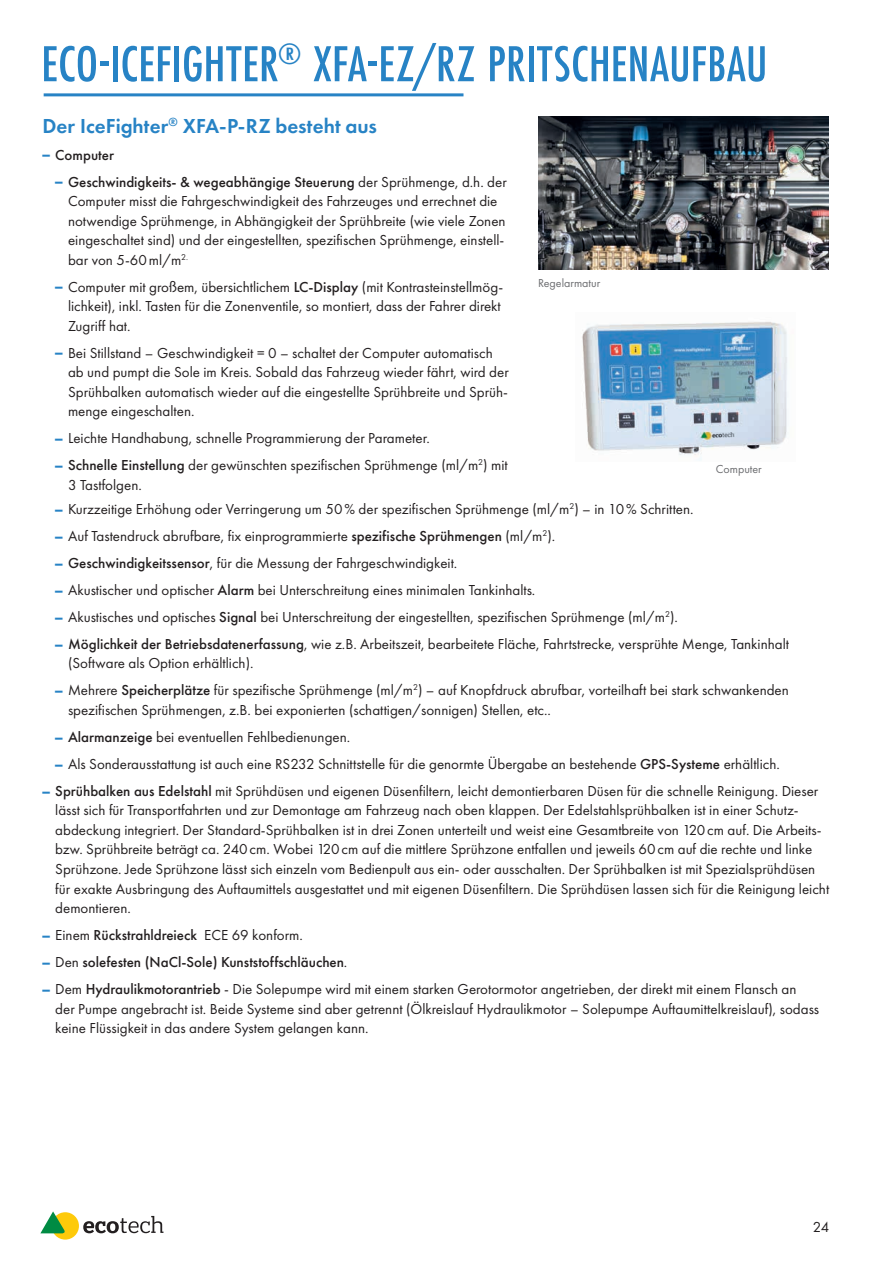
<style>
.page{position:relative;width:893px;height:1263px;background:#fff}
.page>*{position:absolute;margin:0;border:0;box-sizing:border-box;transform-origin:0 0}
.t1{font:500 52.5px "Futura PT Cond";letter-spacing:.005em;color:#2783c5}
.t2{font:600 21px "Futura PT";letter-spacing:.005em;color:#2783c5}
.t3{font:15px/19.5px "Futura PT";color:#231f20}
.t4{font:500 15px/27px "Futura PT";color:#231f20}
.t5{font:12px "Futura PT";color:#6c6d70}
.s1{font-weight:400}
.s2{font-weight:500}
</style>
<div class="page">
<div style="left:52px;top:1212px;width:27px;height:27px;background:#feca0a;border-radius:50%"></div>
<svg style="left:40px;top:1211px;width:26px;height:22px"></svg>
<svg style="left:83px;top:1216px;width:81px;height:17px"></svg>
<img style="left:538px;top:117px;width:291px;height:153px">
<hr style="left:44px;top:93px;width:419px;height:3px;background:#2783c5">
<img style="left:582px;top:322px;width:205px;height:138px">
<h1 class="t1" style="left:41px;top:33px;width:727px">ECO-ICEFIGHTER<sup>®</sup> XFA-EZ/RZ PRITSCHENAUFBAU</h1>
<h2 class="t2" style="left:43px;top:112px;width:336px">Der IceFighter<sup>®</sup> XFA-P-RZ besteht aus</h2>
<p class="t4" style="left:55px;top:141px;width:453px;text-indent:-13px"><sup>_</sup> Computer<br><sup>_</sup> Geschwindigkeits- &amp; wegeabhängige Steuerung <span class="s1">der Sprühmenge, d.h. der</span></p>
<p class="t3" style="left:68px;top:191px;width:439px">Computer misst die Fahrgeschwindigkeit des Fahrzeuges und errechnet die notwendige Sprühmenge, in Abhängigkeit der Sprühbreite (wie viele Zonen eingeschaltet sind) und der eingestellten, spezifischen Sprühmenge, einstell&shy;bar von 5-60ml/m<sup>2.</sup></p>
<p class="t3" style="left:68px;top:277px;width:437px;text-indent:-13px"><sup>_</sup> Computer mit großem, übersichtlichem <span class="s2">LC-Display</span> (mit Kontrasteinstellmög&shy;lichkeit), inkl. Tasten für die Zonenventile, so montiert, dass der Fahrer direkt<br>Zugriff hat.</p>
<p class="t3" style="left:68px;top:343px;width:442px;text-indent:-13px"><sup>_</sup> Bei Stillstand – Geschwindigkeit = 0 – schaltet der Computer automatisch ab und pumpt die Sole im Kreis. Sobald das Fahrzeug wieder fährt, wird der Sprühbalken automatisch wieder auf die eingestellte Sprühbreite und Sprüh&shy;menge eingeschalten.</p>
<p class="t3" style="left:55px;top:424px;width:454px;line-height:27px"><sup>_</sup> Leichte Handhabung, schnelle Programmierung der Parameter.<br><sup>_</sup> <span class="s2">Schnelle Einstellung</span> der gewünschten spezifischen Sprühmenge (ml/m<sup>2</sup>) mit</p>
<p class="t3" style="left:55px;top:472px;width:640px;line-height:24.3px;text-indent:13px">3 Tastfolgen.<br><sup>_</sup> Kurzzeitige Erhöhung oder Verringerung um 50% der spezifischen Sprühmenge (ml/m<sup>2</sup>) – in 10% Schritten.</p>
<p class="t3" style="left:55px;top:522px;width:735px;line-height:27px"><sup>_</sup> Auf Tastendruck abrufbare, fix einprogrammierte <span class="s2">spezifische Sprühmengen</span> (ml/m<sup>2</sup>).<br><sup>_</sup> <span class="s2">Geschwindigkeitssensor</span>, für die Messung der Fahrgeschwindigkeit.<br><sup>_</sup> Akustischer und optischer <span class="s2">Alarm</span> bei Unterschreitung eines minimalen Tankinhalts.<br><sup>_</sup> Akustisches und optisches <span class="s2">Signal</span> bei Unterschreitung der eingestellten, spezifischen Sprühmenge (ml/m<sup>2</sup>).<br><sup>_</sup> <span class="s2">Möglichkeit der Betriebsdatenerfassung</span>, wie z.B. Arbeitszeit, bearbeitete Fläche, Fahrtstrecke, versprühte Menge, Tankinhalt</p>
<p class="t3" style="left:55px;top:650px;width:735px;line-height:27px;text-indent:13px">(Software als Option erhältlich).<br><sup>_</sup> Mehrere <span class="s2">Speicherplätze</span> für spezifische Sprühmenge (ml/m<sup>2</sup>) – auf Knopfdruck abrufbar, vorteilhaft bei stark schwankenden</p>
<p class="t3" style="left:68px;top:700px;width:484px">spezifischen Sprühmengen, z.B. bei exponierten (schattigen/sonnigen) Stellen, etc..</p>
<p class="t3" style="left:55px;top:727px;width:296px"><sup>_</sup> <span class="s2">Alarmanzeige</span> bei eventuellen Fehlbedienungen.</p>
<p class="t3" style="left:55px;top:754px;width:726px"><sup>_</sup> Als Sonderausstattung ist auch eine RS232 Schnittstelle für die genormte Übergabe an bestehende <span class="s2">GPS-Systeme</span> erhältlich.</p>
<p class="t3" style="left:43px;top:781px;width:777px"><sup>_</sup> <span class="s2">Sprühbalken aus Edelstahl</span> mit Sprühdüsen und eigenen Düsenfiltern, leicht demontierbaren Düsen für die schnelle Reinigung. Dieser</p>
<p class="t3" style="left:55px;top:801px;width:775px">lässt sich für Transportfahrten und zur Demontage am Fahrzeug nach oben klappen. Der Edelstahlsprühbalken ist in einer Schutz&shy;abdeckung integriert. Der Standard-Sprühbalken ist in drei Zonen unterteilt und weist eine Gesamtbreite von 120cm auf. Die Arbeits&shy;bzw. Sprühbreite beträgt ca. 240cm. Wobei 120cm auf die mittlere Sprühzone entfallen und jeweils 60cm auf die rechte und linke Sprühzone. Jede Sprühzone lässt sich einzeln vom Bedienpult aus ein- oder ausschalten. Der Sprühbalken ist mit Spezialsprühdüsen für exakte Ausbringung des Auftaumittels ausgestattet und mit eigenen Düsenfiltern. Die Sprühdüsen lassen sich für die Reinigung leicht demontieren.</p>
<p class="t3" style="left:43px;top:921px;width:755px;line-height:27px"><sup>_</sup> Einem <span class="s2">Rückstrahldreieck</span> ECE 69 konform.<br><sup>_</sup> Den <span class="s2">solefesten (NaCl-Sole) Kunststoffschläuchen</span>.<br><sup>_</sup> Dem <span class="s2">Hydraulikmotorantrieb</span> - Die Solepumpe wird mit einem starken Gerotormotor angetrieben, der direkt mit einem Flansch an</p>
<p class="t3" style="left:55px;top:999px;width:765px">der Pumpe angebracht ist. Beide Systeme sind aber getrennt (Ölkreislauf Hydraulikmotor – Solepumpe Auftaumittelkreislauf), sodass keine Flüssigkeit in das andere System gelangen kann.</p>
<p class="t5" style="left:538px;top:276px;width:64px">Regelarmatur</p>
<p class="t5" style="left:716px;top:462px;width:48px">Computer</p>
<p class="t3" style="left:813px;top:1217px;width:18px">24</p>
</div>
